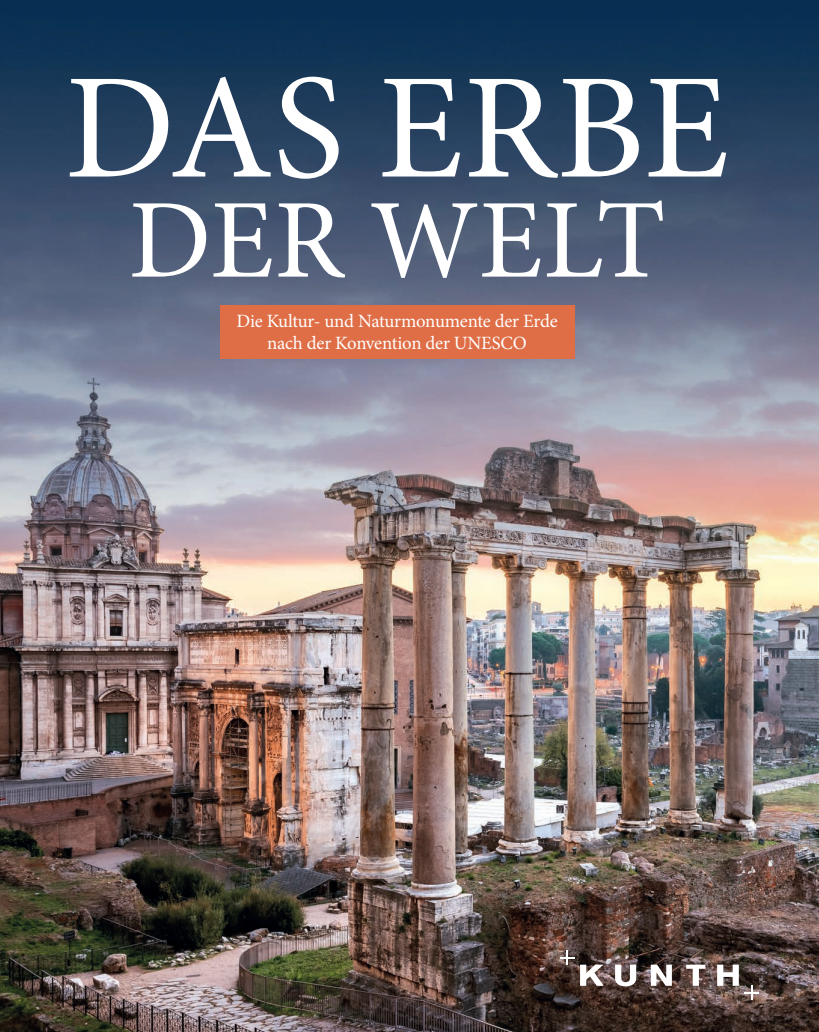
<style>
.page{position:relative;width:819px;height:1032px;background:#fff}
.page>*{position:absolute;margin:0;border:0;box-sizing:border-box;transform-origin:0 0}
.t1{font:150px "Minion Pro";color:#fff}
.t2{font:112.5px "Minion Pro";color:#fff}
.t3{font:18.75px/21.9px "Minion Pro";letter-spacing:-.01em;color:#fff;text-align:center}
</style>
<div class="page">
<img style="left:0;top:0;width:818px;height:1031px">
<svg style="left:580px;top:964px;width:23px;height:21px"></svg>
<svg style="left:615px;top:964px;width:21px;height:22px"></svg>
<svg style="left:650px;top:964px;width:21px;height:21px"></svg>
<svg style="left:686px;top:964px;width:19px;height:21px"></svg>
<svg style="left:717px;top:964px;width:21px;height:21px"></svg>
<svg style="left:560px;top:950px;width:14px;height:14px"></svg>
<svg style="left:744px;top:985px;width:14px;height:14px"></svg>
<div style="left:220px;top:305px;width:354px;height:53px;background:#df6d45"></div>
<p class="t1" style="left:65px;top:69px;width:666px">DAS ERBE</p>
<p class="t2" style="left:128px;top:196px;width:538px">DER WELT</p>
<p class="t3" style="left:236px;top:311px;width:323px">Die Kultur- und Naturmonumente der Erde nach der Konvention der UNESCO</p>
</div>
